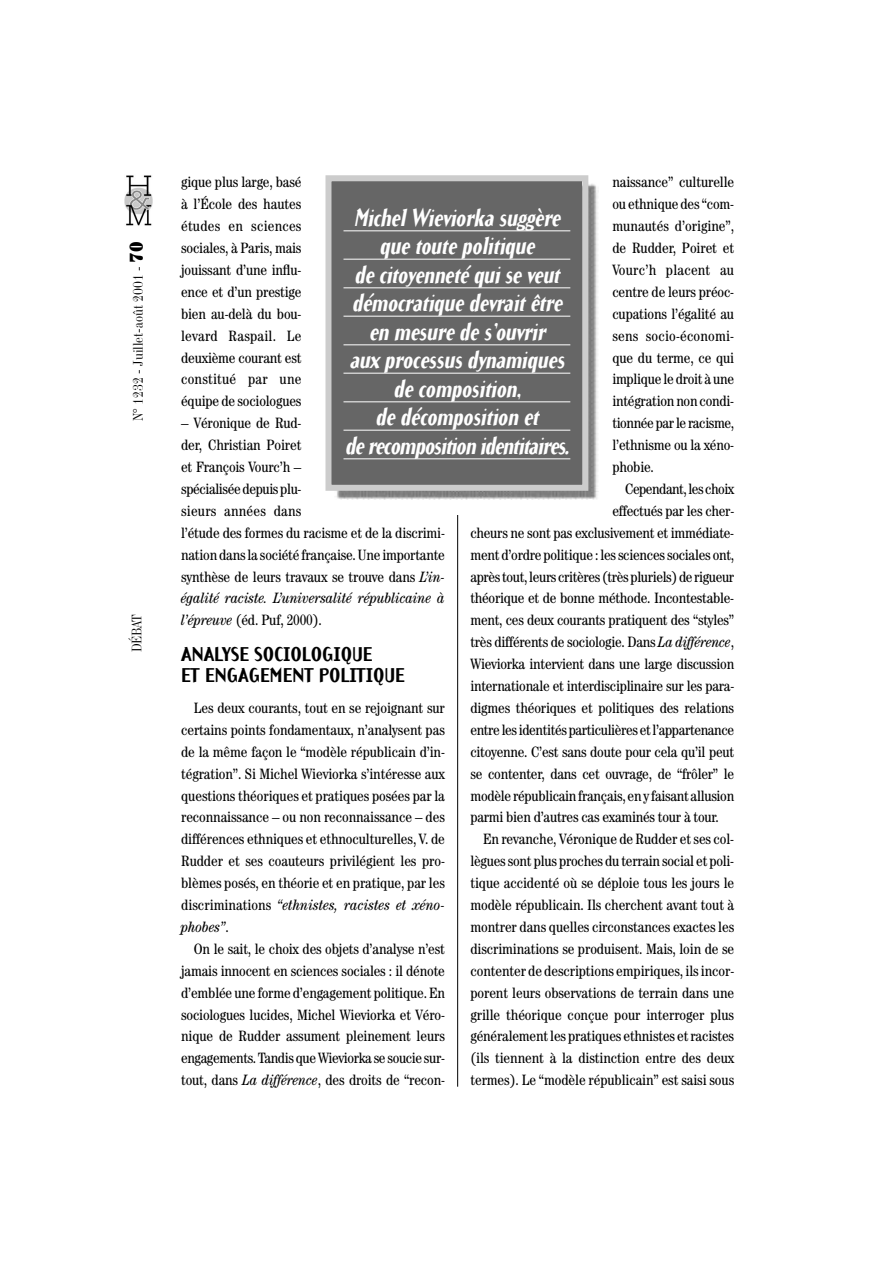
<style>
.page{position:relative;width:893px;height:1263px;background:#fff}
.page>*{position:absolute;margin:0;border:0;box-sizing:border-box;transform-origin:0 0}
.t1{font:italic 700 24px/28.5px "Arbitrary";letter-spacing:-.025em;color:#fff;text-align:center;scale:.87 1}
.t2{font:700 19.5px/21px "Arbitrary";letter-spacing:-.005em;color:#000}
.t3{font:condensed 15px/21.9px "Century";letter-spacing:-.01em;color:#000;text-align:justify}
.t4{font:condensed 15px "Century";letter-spacing:-.03em;color:#000}
.t5{font:13.5px "Industrial 736 BT";color:#000}
.s1{font-family:"Century";font-stretch:ultra-condensed;font-size:18.75px}
.s2{font-style:italic}
</style>
<div class="page">
<hr style="left:457px;top:177px;width:1px;height:910px;background:#000">
<img style="left:124px;top:175px;width:28px;height:51px">
<div style="left:327px;top:177px;width:275px;height:338px;background:#fff"></div>
<img style="left:336px;top:182px;width:262px;height:317px">
<div style="left:331px;top:181px;width:251px;height:304px;background:#666"></div>
<hr style="left:343px;top:230px;width:227px;height:2px;background:#ccc">
<hr style="left:343px;top:259px;width:227px;height:1px;background:#ccc">
<hr style="left:343px;top:287px;width:227px;height:2px;background:#ccc">
<hr style="left:343px;top:316px;width:227px;height:1px;background:#ccc">
<hr style="left:343px;top:344px;width:227px;height:2px;background:#ccc">
<hr style="left:343px;top:373px;width:227px;height:1px;background:#ccc">
<hr style="left:343px;top:401px;width:227px;height:2px;background:#ccc">
<hr style="left:343px;top:430px;width:227px;height:1px;background:#ccc">
<hr style="left:343px;top:458px;width:227px;height:2px;background:#ccc">
<div style="left:325px;top:175px;width:263px;height:316px;border:6px solid #ccc"></div>
<p class="t5" style="left:133px;top:421px;width:181px;rotate:-90deg">N° 1232 - Juillet-août 2001 - <span class="s1">70</span></p>
<p class="t5" style="left:132px;top:652px;width:40px;rotate:-90deg">DÉBAT</p>
<p class="t3" style="left:612px;top:173px;width:123px">naissance” culturelle ou ethnique des “com&shy;munautés d’origine”, de Rudder, Poiret et Vourc’h placent au centre de leurs préoc&shy;cupations l’égalité au sens socio-économi&shy;que du terme, ce qui implique le droit à une intégration non condi&shy;tionnée par le racisme, l’ethnisme ou la xéno&shy;phobie.</p>
<p class="t4" style="left:625px;top:484px;width:111px">Cependant, les choix</p>
<p class="t3" style="left:612px;top:501px;width:123px">effectués par les cher-</p>
<p class="t3" style="left:470px;top:523px;width:265px">cheurs ne sont pas exclusivement et immédiate-</p>
<p class="t3" style="left:470px;top:545px;width:265px">ment d’ordre politique : les sciences sociales ont,</p>
<p class="t3" style="left:470px;top:567px;width:265px">après tout, leurs critères (très pluriels) de rigueur</p>
<p class="t3" style="left:470px;top:589px;width:265px">théorique et de bonne méthode. Incontestable-</p>
<p class="t3" style="left:470px;top:611px;width:265px">ment, ces deux courants pratiquent des “styles”</p>
<p class="t3" style="left:470px;top:633px;width:265px">très différents de sociologie. Dans <span class="s2">La différence</span>,</p>
<p class="t3" style="left:470px;top:654px;width:265px">Wieviorka intervient dans une large discussion</p>
<p class="t3" style="left:470px;top:676px;width:265px">internationale et interdisciplinaire sur les para-</p>
<p class="t3" style="left:470px;top:698px;width:265px">digmes théoriques et politiques des relations</p>
<p class="t3" style="left:470px;top:720px;width:265px">entre les identités particulières et l’appartenance</p>
<p class="t3" style="left:470px;top:742px;width:265px">citoyenne. C’est sans doute pour cela qu’il peut</p>
<p class="t3" style="left:470px;top:764px;width:265px">se contenter, dans cet ouvrage, de “frôler” le</p>
<p class="t3" style="left:470px;top:786px;width:265px">modèle républicain français, en y faisant allusion</p>
<p class="t3" style="left:470px;top:808px;width:250px">parmi bien d’autres cas examinés tour à tour.</p>
<p class="t3" style="left:483px;top:830px;width:252px">En revanche, Véronique de Rudder et ses col-</p>
<p class="t3" style="left:470px;top:852px;width:265px">lègues sont plus proches du terrain social et poli-</p>
<p class="t3" style="left:470px;top:873px;width:265px">tique accidenté où se déploie tous les jours le</p>
<p class="t3" style="left:470px;top:895px;width:265px">modèle républicain. Ils cherchent avant tout à</p>
<p class="t3" style="left:470px;top:917px;width:265px">montrer dans quelles circonstances exactes les</p>
<p class="t3" style="left:470px;top:939px;width:265px">discriminations se produisent. Mais, loin de se</p>
<p class="t3" style="left:470px;top:961px;width:265px">contenter de descriptions empiriques, ils incor-</p>
<p class="t3" style="left:470px;top:983px;width:265px">porent leurs observations de terrain dans une</p>
<p class="t3" style="left:470px;top:1005px;width:265px">grille théorique conçue pour interroger plus</p>
<p class="t3" style="left:470px;top:1027px;width:265px">généralement les pratiques ethnistes et racistes</p>
<p class="t3" style="left:470px;top:1049px;width:265px">(ils tiennent à la distinction entre des deux</p>
<p class="t3" style="left:470px;top:1071px;width:265px">termes). Le “modèle républicain” est saisi sous</p>
<p class="t3" style="left:181px;top:173px;width:122px">gique plus large, basé à l’École des hautes études en sciences sociales, à Paris, mais jouissant d’une influ&shy;ence et d’un prestige bien au-delà du bou&shy;levard Raspail. Le deuxième courant est constitué par une équipe de sociologues</p>
<p class="t3" style="left:181px;top:414px;width:265px;text-align:left">– Véronique de Rud-<br>der, Christian Poiret<br>et François Vourc’h –<br>spécialisée depuis plu-<br>sieurs années dans<br>l’étude des formes du racisme et de la discrimi&shy;nation dans la société française. Une importante synthèse de leurs travaux se trouve dans <span class="s2">L’in&shy;égalité raciste. L’universalité républicaine à l’épreuve</span> (éd. Puf, 2000).</p>
<h2 class="t2" style="left:181px;top:646px;width:225px">ANALYSE SOCIOLOGIQUE<br>ET ENGAGEMENT POLITIQUE</h2>
<p class="t3" style="left:181px;top:698px;width:265px;text-indent:13px">Les deux courants, tout en se rejoignant sur certains points fondamentaux, n’analysent pas de la même façon le “modèle républicain d’in&shy;tégration”. Si Michel Wieviorka s’intéresse aux questions théoriques et pratiques posées par la reconnaissance – ou non reconnaissance – des différences ethniques et ethnoculturelles, V. de Rudder et ses coauteurs privilégient les pro&shy;blèmes posés, en théorie et en pratique, par les discriminations <span class="s2">“ethnistes, racistes et xéno&shy;phobes”</span>.</p>
<p class="t3" style="left:181px;top:939px;width:265px;text-indent:13px">On le sait, le choix des objets d’analyse n’est jamais innocent en sciences sociales : il dénote d’emblée une forme d’engagement politique. En sociologues lucides, Michel Wieviorka et Véro&shy;nique de Rudder assument pleinement leurs engagements. Tandis que Wieviorka se soucie sur&shy;tout, dans <span class="s2">La différence</span>, des droits de “recon-</p>
<h1 class="t1" style="left:345px;top:205px;width:264px">MichelWieviorka suggère que toute politique<br>de citoyenneté quise veut démocratique devraitêtre en mesure de s’ouvrir<br>aux processusdynamiques de composition,<br>de décomposition et derecomposition identitaires.</h1>
</div>
